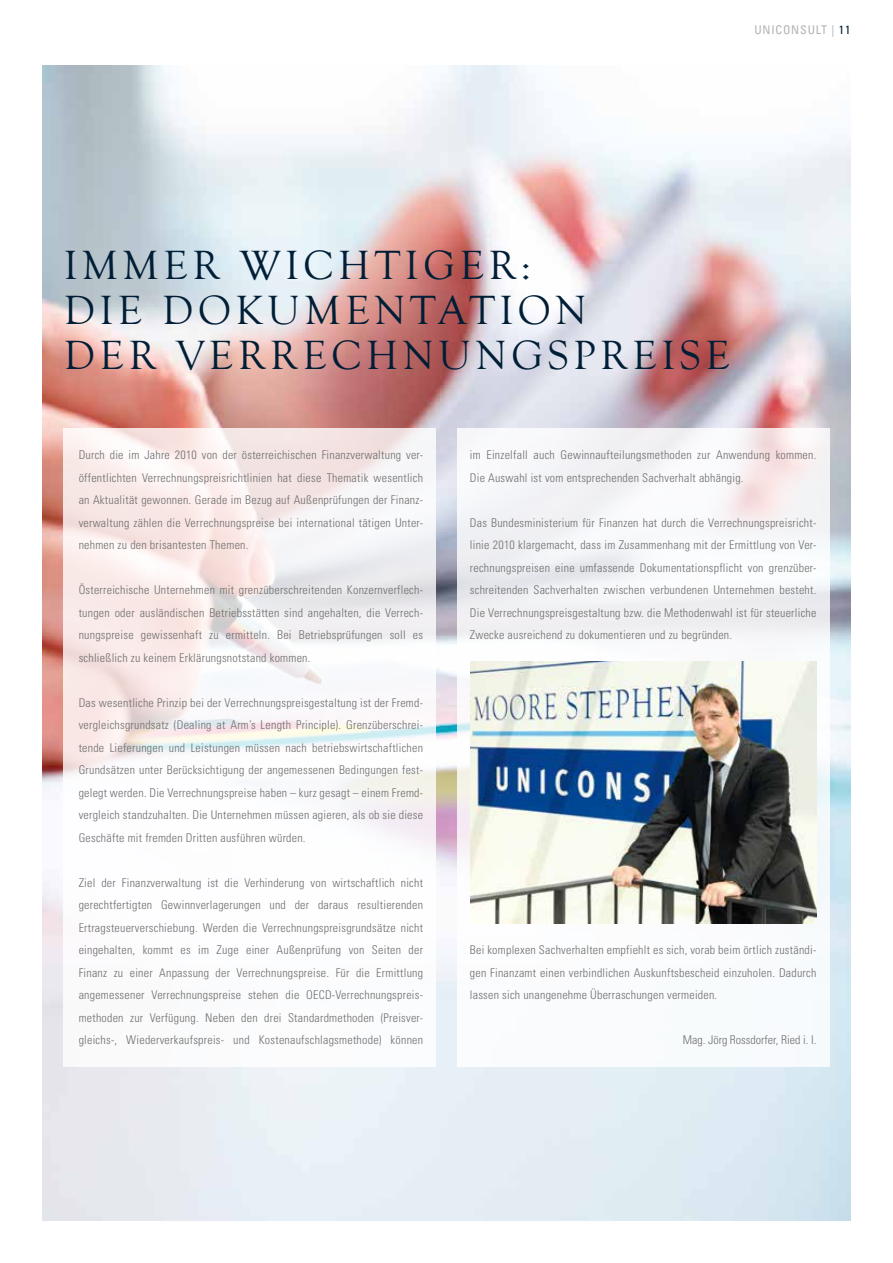
<style>
.page{position:relative;width:893px;height:1263px;background:#fff}
.page>*{position:absolute;margin:0;border:0;box-sizing:border-box;transform-origin:0 0}
.t1{font:42px/45px "Goudy Old Style T";letter-spacing:.11em;color:#001e36}
.t2{font:300 condensed 12px/22.5px "Univers";letter-spacing:.02em;color:#6f6f6e;text-align:justify}
.t3{font:300 condensed 12px "Univers";color:#6f6f6e}
.t4{font:condensed 12px "Univers";letter-spacing:.07em;color:#b1b2b3}
.s1{color:#001e36}
</style>
<div class="page">
<img style="left:43px;top:66px;width:807px;height:1154px">
<svg style="left:64px;top:428px;width:372px;height:639px"></svg>
<svg style="left:457px;top:428px;width:372px;height:639px"></svg>
<img style="left:470px;top:662px;width:346px;height:261px">
<p class="t4" style="left:754px;top:22px;width:98px">UNICONSULT | <span class="s1">11</span></p>
<h1 class="t1" style="left:64px;top:244px;width:668px">IMMER WICHTIGER:<br>DIE DOKUMENTATION<br>DER VERRECHNUNGSPREISE</h1>
<p class="t2" style="left:79px;top:444px;width:346px">Durch die im Jahre 2010 von der österreichischen Finanzverwaltung ver&shy;öffentlichten Verrechnungspreisrichtlinien hat diese Thematik wesentlich an Aktualität gewonnen. Gerade im Bezug auf Außenprüfungen der Finanz&shy;verwaltung zählen die Verrechnungspreise bei international tätigen Unter&shy;nehmen zu den brisantesten Themen.</p>
<p class="t2" style="left:79px;top:579px;width:346px">Österreichische Unternehmen mit grenzüberschreitenden Konzernverflech&shy;tungen oder ausländischen Betriebsstätten sind angehalten, die Verrech&shy;nungspreise gewissenhaft zu ermitteln. Bei Betriebsprüfungen soll es schließlich zu keinem Erklärungsnotstand kommen.</p>
<p class="t2" style="left:79px;top:691px;width:346px">Das wesentliche Prinzip bei der Verrechnungspreisgestaltung ist der Fremd&shy;vergleichsgrundsatz (Dealing at Arm’s Length Principle). Grenzüberschrei&shy;tende Lieferungen und Leistungen müssen nach betriebswirtschaftlichen Grundsätzen unter Berücksichtigung der angemessenen Bedingungen fest&shy;gelegt werden. Die Verrechnungspreise haben – kurz gesagt – einem Fremd&shy;vergleich standzuhalten. Die Unternehmen müssen agieren, als ob sie diese Geschäfte mit fremden Dritten ausführen würden.</p>
<p class="t2" style="left:79px;top:871px;width:346px">Ziel der Finanzverwaltung ist die Verhinderung von wirtschaftlich nicht gerechtfertigten Gewinnverlagerungen und der daraus resultierenden Ertragsteuerverschiebung. Werden die Verrechnungspreisgrundsätze nicht eingehalten, kommt es im Zuge einer Außenprüfung von Seiten der Finanz zu einer Anpassung der Verrechnungspreise. Für die Ermittlung angemessener Verrechnungspreise stehen die OECD-Verrechnungspreis&shy;methoden zur Verfügung. Neben den drei Standardmethoden (Preisver&shy;gleichs-, Wiederverkaufspreis- und Kostenaufschlagsmethode) können</p>
<p class="t2" style="left:470px;top:444px;width:348px">im Einzelfall auch Gewinnaufteilungsmethoden zur Anwendung kommen.<br>Die Auswahl ist vom entsprechenden Sachverhalt abhängig.</p>
<p class="t2" style="left:470px;top:511px;width:348px">Das Bundesministerium für Finanzen hat durch die Verrechnungspreisricht&shy;linie 2010 klargemacht, dass im Zusammenhang mit der Ermittlung von Ver&shy;rechnungspreisen eine umfassende Dokumentationspflicht von grenzüber&shy;schreitenden Sachverhalten zwischen verbundenen Unternehmen besteht.<br>Die Verrechnungspreisgestaltung bzw. die Methodenwahl ist für steuerliche Zwecke ausreichend zu dokumentieren und zu begründen.</p>
<p class="t2" style="left:470px;top:939px;width:348px">Bei komplexen Sachverhalten empfiehlt es sich, vorab beim örtlich zuständi&shy;gen Finanzamt einen verbindlichen Auskunftsbescheid einzuholen. Dadurch lassen sich unangenehme Überraschungen vermeiden.</p>
<p class="t3" style="left:683px;top:1033px;width:135px">Mag. Jörg Rossdorfer, Ried i. I.</p>
</div>
